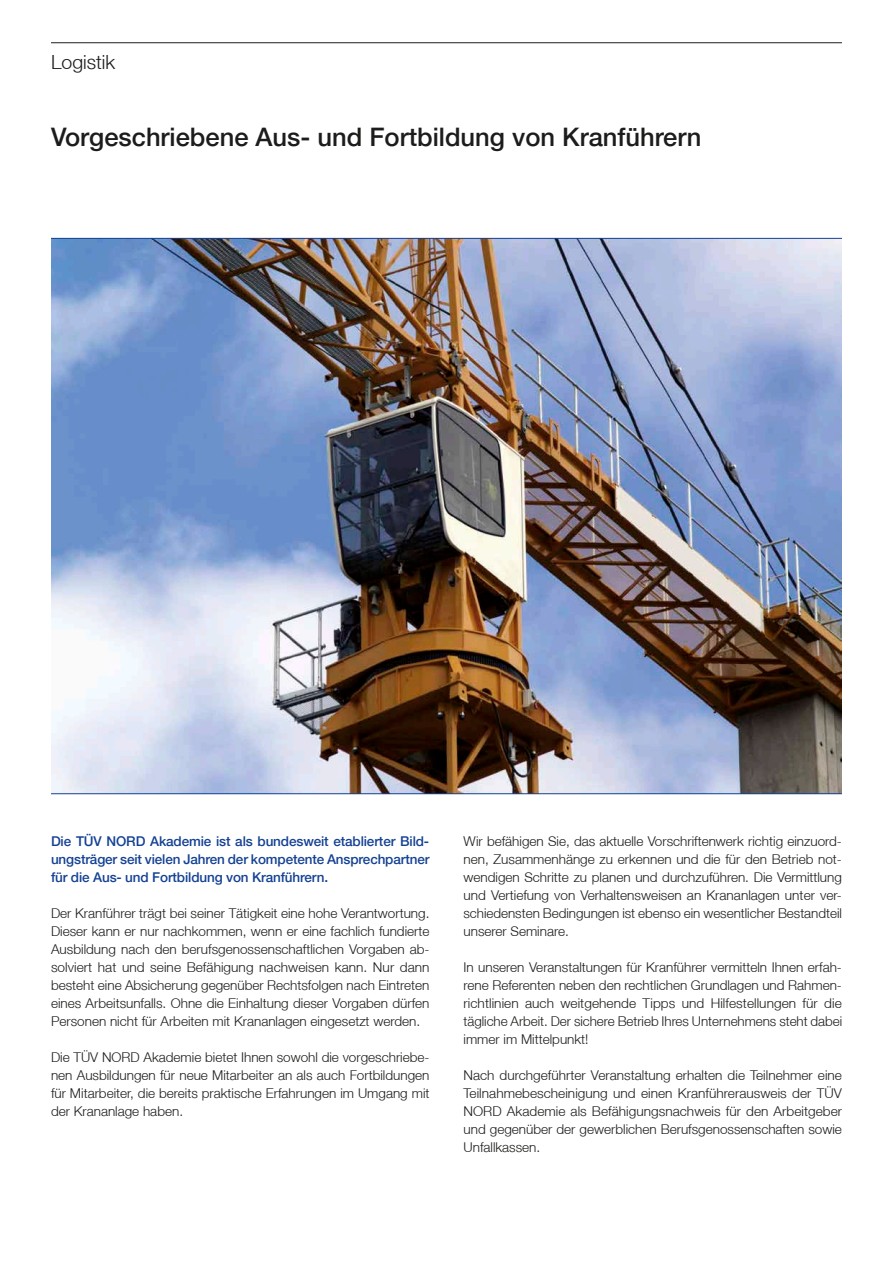
<style>
.page{position:relative;width:893px;height:1263px;background:#fff}
.page>*{position:absolute;margin:0;border:0;box-sizing:border-box;transform-origin:0 0}
.t1{font:500 25.5px "Helvetica Neue LT";color:#1c1c1a}
.t2{font:300 19.5px "Helvetica Neue LT";color:#1c1c1a}
.t3{font:300 13.5px/18px "Helvetica Neue LT";color:#1c1c1a;text-align:justify}
.t4{font:500 13.5px/18px "Helvetica Neue LT";letter-spacing:-.01em;color:#144194;text-align:justify}
</style>
<div class="page">
<hr style="left:51px;top:42px;width:791px;height:1px;background:#1c1c1a">
<img style="left:51px;top:239px;width:791px;height:554px">
<hr style="left:51px;top:238px;width:791px;height:1px;background:#144194">
<hr style="left:51px;top:793px;width:791px;height:1px;background:#144194">
<h2 class="t2" style="left:51px;top:50px;width:66px">Logistik</h2>
<h1 class="t1" style="left:51px;top:121px;width:652px">Vorgeschriebene Aus- und Fortbildung von Kranführern</h1>
<p class="t4" style="left:51px;top:832px;width:380px">Die TÜV NORD Akademie ist als bundesweit etablierter Bild&shy;ungsträger seit vielen Jahren der kompetente Ansprechpartner für die Aus- und Fortbildung von Kranführern.</p>
<p class="t3" style="left:51px;top:904px;width:380px">Der Kranführer trägt bei seiner Tätigkeit eine hohe Verantwortung.<br>Dieser kann er nur nachkommen, wenn er eine fachlich fundierte Ausbildung nach den berufsgenossenschaftlichen Vorgaben ab&shy;solviert hat und seine Befähigung nachweisen kann. Nur dann besteht eine Absicherung gegenüber Rechtsfolgen nach Eintreten eines Arbeitsunfalls. Ohne die Einhaltung dieser Vorgaben dürfen Personen nicht für Arbeiten mit Krananlagen eingesetzt werden.</p>
<p class="t3" style="left:51px;top:1048px;width:380px">Die TÜV NORD Akademie bietet Ihnen sowohl die vorgeschriebe&shy;nen Ausbildungen für neue Mitarbeiter an als auch Fortbildungen für Mitarbeiter, die bereits praktische Erfahrungen im Umgang mit der Krananlage haben.</p>
<p class="t3" style="left:463px;top:832px;width:380px">Wir befähigen Sie, das aktuelle Vorschriftenwerk richtig einzuord&shy;nen, Zusammenhänge zu erkennen und die für den Betrieb not&shy;wendigen Schritte zu planen und durchzuführen. Die Vermittlung und Vertiefung von Verhaltensweisen an Krananlagen unter ver&shy;schiedensten Bedingungen ist ebenso ein wesentlicher Bestandteil unserer Seminare.</p>
<p class="t3" style="left:463px;top:958px;width:380px">In unseren Veranstaltungen für Kranführer vermitteln Ihnen erfah&shy;rene Referenten neben den rechtlichen Grundlagen und Rahmen&shy;richtlinien auch weitgehende Tipps und Hilfestellungen für die tägliche Arbeit. Der sichere Betrieb Ihres Unternehmens steht dabei immer im Mittelpunkt!</p>
<p class="t3" style="left:463px;top:1066px;width:380px">Nach durchgeführter Veranstaltung erhalten die Teilnehmer eine Teilnahmebescheinigung und einen Kranführerausweis der TÜV NORD Akademie als Befähigungsnachweis für den Arbeitgeber und gegenüber der gewerblichen Berufsgenossenschaften sowie Unfallkassen.</p>
</div>
